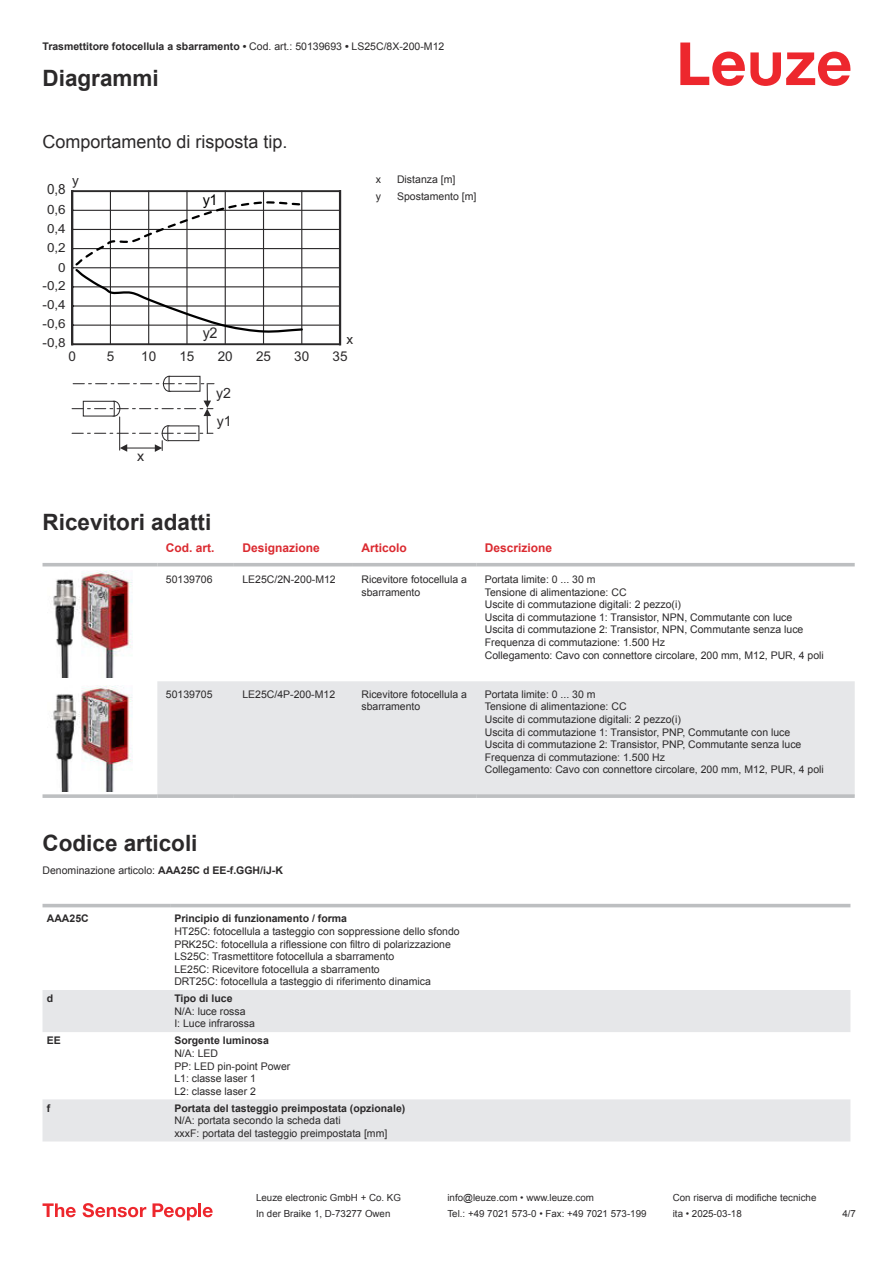
<style>
.page{position:relative;width:893px;height:1263px;background:#fff}
.page>*{position:absolute;margin:0;border:0;box-sizing:border-box;transform-origin:0 0}
.t1{font:700 22.5px "Arial";color:#2b292a}
.t2{font:18px "Arial";color:#2b292a}
.t3{font:14.85px "Arial";color:#2b292a}
.t4{font:14.85px "Arial";color:#000}
.t5{font:14.1px/27.8px "Arial";color:#2b292a}
.t6{font:13.95px "Arial";color:#2b292a;scale:.96 1}
.t7{font:13.5px "Arial";color:#2b292a}
.t8{font:12.75px "Arial";color:#2b292a;scale:1.06 1}
.t9{font:12.45px/19.2px "Arial";color:#2b292a;scale:1.08 1}
.t10{font:700 12px "Arial";color:#db2a30}
.t11{font:10.5px/12.6px "Arial";color:#2b292a}
.t12{font:700 10.5px "Arial";color:#2b292a}
.t13{font:9.75px "Arial";color:#2b292a}
.s1{font-weight:400}
.s2{font-weight:700}
</style>
<div class="page">
<svg style="left:680px;top:43px;width:170px;height:43px"></svg>
<div style="left:157px;top:681px;width:698px;height:113px;background:#e6e7e9"></div>
<hr style="left:43px;top:563px;width:114px;height:3px;background:#bdbfc1">
<hr style="left:157px;top:563px;width:77px;height:3px;background:#bdbfc1">
<hr style="left:234px;top:563px;width:119px;height:3px;background:#bdbfc1">
<hr style="left:353px;top:563px;width:123px;height:3px;background:#bdbfc1">
<hr style="left:476px;top:563px;width:379px;height:3px;background:#bdbfc1">
<svg style="left:43px;top:794px;width:114px;height:4px"></svg>
<hr style="left:157px;top:794px;width:77px;height:4px;background:#bdbfc1">
<hr style="left:234px;top:794px;width:119px;height:4px;background:#bdbfc1">
<hr style="left:353px;top:794px;width:123px;height:4px;background:#bdbfc1">
<hr style="left:476px;top:794px;width:379px;height:4px;background:#bdbfc1">
<img style="left:53px;top:571px;width:80px;height:106px">
<img style="left:53px;top:685px;width:80px;height:107px">
<div style="left:43px;top:903px;width:807px;height:5px;background:#ebeced"></div>
<svg style="left:43px;top:990px;width:807px;height:151px;fill:#e6e7e9"></svg>
<hr style="left:43px;top:904px;width:127px;height:3px;background:#bdbfc1">
<hr style="left:170px;top:904px;width:680px;height:3px;background:#bdbfc1">
<svg style="left:43px;top:1203px;width:33px;height:14px"></svg>
<svg style="left:83px;top:1203px;width:63px;height:14px"></svg>
<svg style="left:153px;top:1203px;width:44px;height:17px"></svg>
<hr style="left:198px;top:1203px;width:3px;height:14px;background:#ed272d">
<svg style="left:203px;top:1207px;width:10px;height:10px"></svg>
<hr style="left:73px;top:210px;width:267px;height:1px;background:#2b292a">
<hr style="left:73px;top:229px;width:267px;height:1px;background:#2b292a">
<hr style="left:74px;top:248px;width:266px;height:1px;background:#2b292a">
<hr style="left:73px;top:267px;width:267px;height:1px;background:#2b292a">
<hr style="left:73px;top:286px;width:267px;height:1px;background:#2b292a">
<hr style="left:73px;top:305px;width:267px;height:2px;background:#2b292a">
<hr style="left:74px;top:325px;width:266px;height:1px;background:#2b292a">
<div style="left:71px;top:190px;width:270px;height:155px;border:2px solid #2b292a"></div>
<hr style="left:71px;top:191px;width:2px;height:153px;background:#2b292a">
<hr style="left:110px;top:191px;width:1px;height:153px;background:#2b292a">
<hr style="left:148px;top:191px;width:1px;height:153px;background:#2b292a">
<hr style="left:186px;top:191px;width:2px;height:153px;background:#2b292a">
<hr style="left:225px;top:191px;width:1px;height:153px;background:#2b292a">
<hr style="left:263px;top:191px;width:1px;height:153px;background:#2b292a">
<hr style="left:301px;top:191px;width:1px;height:153px;background:#2b292a">
<hr style="left:339px;top:191px;width:2px;height:153px;background:#2b292a">
<div style="left:162px;top:425px;width:12px;height:16px;border:1px solid #2b292a;border-radius:50%"></div>
<div style="left:168px;top:426px;width:31px;height:15px;background:#fff"></div>
<div style="left:167px;top:425px;width:32px;height:16px;border:1px solid #2b292a"></div>
<svg style="left:120px;top:441px;width:43px;height:11px"></svg>
<hr style="left:119px;top:417px;width:1px;height:33px;background:#2b292a">
<div style="left:163px;top:376px;width:12px;height:16px;border:1px solid #2b292a;border-radius:50%"></div>
<div style="left:169px;top:376px;width:31px;height:15px;background:#fff"></div>
<div style="left:169px;top:376px;width:31px;height:16px;border:1px solid #2b292a"></div>
<svg style="left:72px;top:383px;width:142px;height:51px"></svg>
<svg style="left:73px;top:200px;width:231px;height:134px"></svg>
<p class="t12" style="left:43px;top:43px;width:403px">Trasmettitore fotocellula a sbarramento • <span class="s1">Cod. art.: 50139693</span> • <span class="s1">LS25C/8X-200-M12</span></p>
<h1 class="t1" style="left:43px;top:70px;width:118px">Diagrammi</h1>
<h2 class="t2" style="left:43px;top:135px;width:247px">Comportamento di risposta tip.</h2>
<p class="t7" style="left:72px;top:175px;width:8px">y</p>
<h3 class="t6" style="left:47px;top:184px;width:21px">0,8</h3>
<p class="t8" style="left:47px;top:204px;width:19px">0,6</p>
<p class="t9" style="left:47px;top:220px;width:19px">0,4</p>
<p class="t9" style="left:47px;top:239px;width:19px">0,2</p>
<p class="t9" style="left:58px;top:259px;width:8px">0</p>
<p class="t9" style="left:43px;top:277px;width:23px">-0,2</p>
<p class="t9" style="left:43px;top:296px;width:23px">-0,4</p>
<p class="t9" style="left:43px;top:315px;width:23px">-0,6 -0,8</p>
<h3 class="t4" style="left:203px;top:194px;width:16px">y1</h3>
<h3 class="t3" style="left:203px;top:327px;width:16px">y2</h3>
<p class="t7" style="left:346px;top:334px;width:8px">x</p>
<p class="t7" style="left:68px;top:351px;width:9px">0</p>
<p class="t7" style="left:141px;top:351px;width:17px">10</p>
<p class="t7" style="left:218px;top:351px;width:17px">20</p>
<p class="t7" style="left:294px;top:351px;width:17px">30</p>
<p class="t7" style="left:107px;top:351px;width:9px">5</p>
<p class="t7" style="left:179px;top:351px;width:17px">15</p>
<p class="t7" style="left:256px;top:351px;width:17px">25</p>
<p class="t7" style="left:333px;top:351px;width:17px">35</p>
<h3 class="t5" style="left:216px;top:380px;width:17px">y2 y1</h3>
<h3 class="t5" style="left:137px;top:444px;width:9px">x</h3>
<p class="t11" style="left:376px;top:174px;width:7px">x</p>
<p class="t11" style="left:397px;top:174px;width:60px">Distanza [m]</p>
<p class="t11" style="left:376px;top:191px;width:7px">y</p>
<p class="t11" style="left:397px;top:191px;width:81px">Spostamento [m]</p>
<h1 class="t1" style="left:43px;top:514px;width:170px">Ricevitori adatti</h1>
<p class="t10" style="left:166px;top:543px;width:50px">Cod. art.</p>
<p class="t10" style="left:242px;top:543px;width:79px">Designazione</p>
<p class="t10" style="left:361px;top:543px;width:47px">Articolo</p>
<p class="t10" style="left:485px;top:543px;width:69px">Descrizione</p>
<p class="t11" style="left:166px;top:574px;width:48px">50139706</p>
<p class="t11" style="left:242px;top:574px;width:95px">LE25C/2N-200-M12</p>
<p class="t11" style="left:361px;top:574px;width:107px">Ricevitore fotocellula a sbarramento</p>
<p class="t11" style="left:485px;top:574px;width:341px">Portata limite: 0 ... 30 m<br>Tensione di alimentazione: CC<br>Uscite di commutazione digitali: 2 pezzo(i)<br>Uscita di commutazione 1: Transistor, NPN, Commutante con luce Uscita di commutazione 2: Transistor, NPN, Commutante senza luce Frequenza di commutazione: 1.500 Hz<br>Collegamento: Cavo con connettore circolare, 200 mm, M12, PUR, 4 poli</p>
<p class="t11" style="left:166px;top:689px;width:48px">50139705</p>
<p class="t11" style="left:242px;top:689px;width:94px">LE25C/4P-200-M12</p>
<p class="t11" style="left:361px;top:689px;width:107px">Ricevitore fotocellula a sbarramento</p>
<p class="t11" style="left:485px;top:689px;width:341px">Portata limite: 0 ... 30 m<br>Tensione di alimentazione: CC<br>Uscite di commutazione digitali: 2 pezzo(i)<br>Uscita di commutazione 1: Transistor, PNP, Commutante con luce<br>Uscita di commutazione 2: Transistor, PNP, Commutante senza luce Frequenza di commutazione: 1.500 Hz<br>Collegamento: Cavo con connettore circolare, 200 mm, M12, PUR, 4 poli</p>
<h1 class="t1" style="left:43px;top:834px;width:157px">Codice articoli</h1>
<p class="t11" style="left:43px;top:864px;width:242px">Denominazione articolo: <span class="s2">AAA25C d EE-f.GGH/iJ-K</span></p>
<p class="t12" style="left:47px;top:915px;width:43px">AAA25C</p>
<p class="t12" style="left:174px;top:915px;width:174px">Principio di funzionamento / forma</p>
<p class="t11" style="left:174px;top:926px;width:287px">HT25C: fotocellula a tasteggio con soppressione dello sfondo PRK25C: fotocellula a riflessione con filtro di polarizzazione LS25C: Trasmettitore fotocellula a sbarramento<br>LE25C: Ricevitore fotocellula a sbarramento<br>DRT25C: fotocellula a tasteggio di riferimento dinamica</p>
<p class="t12" style="left:47px;top:994px;width:8px">d</p>
<p class="t12" style="left:174px;top:994px;width:60px">Tipo di luce</p>
<p class="t11" style="left:174px;top:1006px;width:82px">N/A: luce rossa<br>I: Luce infrarossa</p>
<p class="t12" style="left:47px;top:1037px;width:16px">EE</p>
<p class="t12" style="left:174px;top:1037px;width:96px">Sorgente luminosa</p>
<p class="t11" style="left:174px;top:1048px;width:118px">N/A: LED<br>PP: LED pin-point Power<br>L1: classe laser 1<br>L2: classe laser 2</p>
<p class="t12" style="left:47px;top:1104px;width:5px">f</p>
<p class="t12" style="left:174px;top:1104px;width:233px">Portata del tasteggio preimpostata (opzionale)</p>
<p class="t11" style="left:174px;top:1115px;width:215px">N/A: portata secondo la scheda dati<br>xxxF: portata del tasteggio preimpostata [mm]</p>
<p class="t13" style="left:256px;top:1194px;width:146px">Leuze electronic GmbH + Co. KG</p>
<p class="t13" style="left:447px;top:1194px;width:148px">info@leuze.com • www.leuze.com</p>
<p class="t13" style="left:673px;top:1194px;width:145px">Con riserva di modifiche tecniche</p>
<p class="t13" style="left:256px;top:1210px;width:136px">In der Braike 1, D-73277 Owen</p>
<p class="t13" style="left:447px;top:1210px;width:201px">Tel.: +49 7021 573-0 • Fax: +49 7021 573-199</p>
<p class="t13" style="left:673px;top:1210px;width:70px">ita • 2025-03-18</p>
<p class="t13" style="left:842px;top:1210px;width:15px">4 /7</p>
</div>
